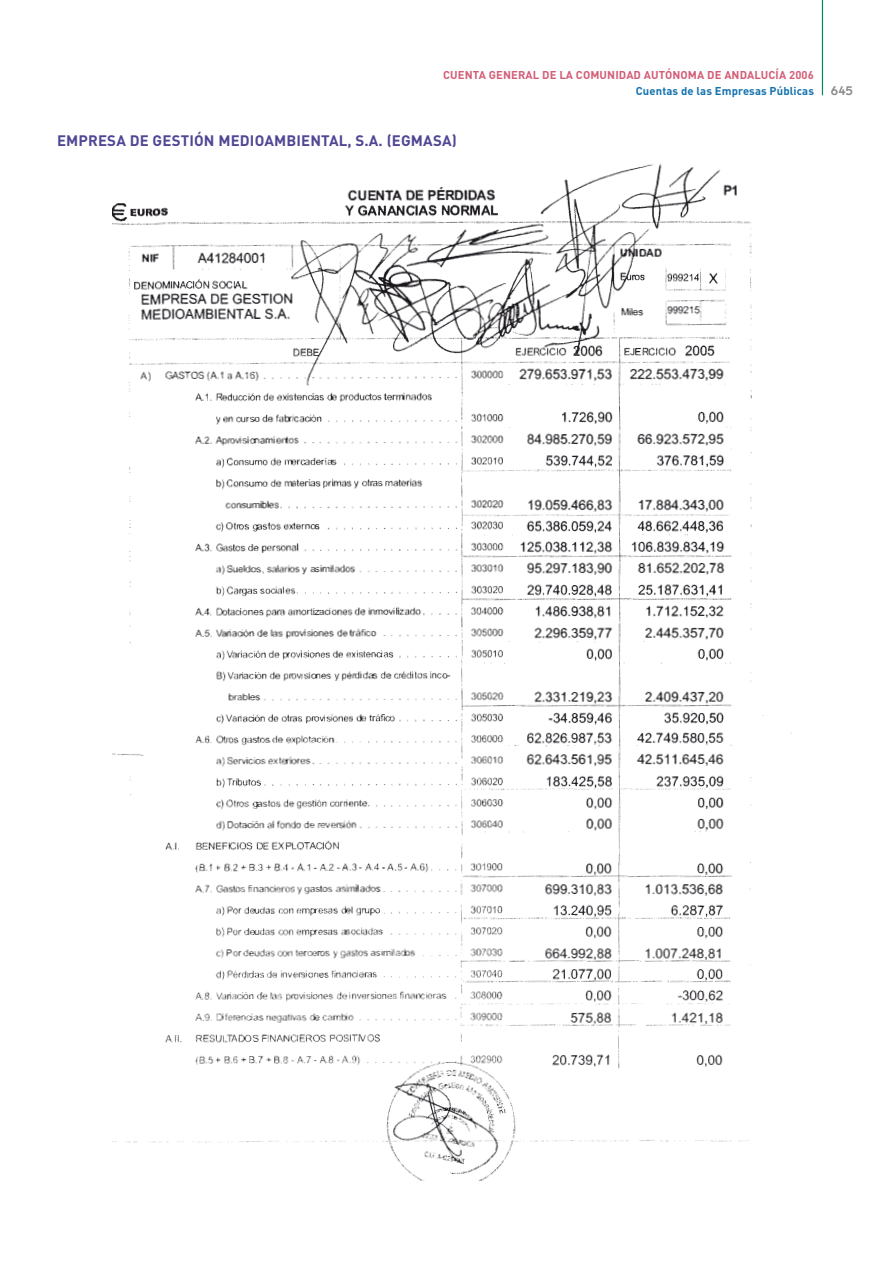
<style>
.page{position:relative;width:888px;height:1267px;background:#fff}
.page>*{position:absolute;margin:0;border:0;box-sizing:border-box;transform-origin:0 0}
.t1{font:700 15px "DIN";letter-spacing:.01em;color:#4f4794}
.t2{font:13.8px "Insignia";color:#87888a}
.t3{font:700 11.25px "DIN";letter-spacing:.01em;color:#d25d76}
.t4{font:700 11.25px "DIN";letter-spacing:.01em;color:#1472ae}
</style>
<div class="page">
<hr style="left:822px;top:0;width:1px;height:95px;background:#008a66">
<img style="left:112px;top:163px;width:680px;height:1017px">
<p class="t3" style="left:443px;top:67px;width:16px">CUENTA</p>
<p class="t3" style="left:489px;top:67px;width:16px">GENERAL</p>
<p class="t3" style="left:542px;top:67px;width:66px">DE LA COMUNIDAD</p>
<p class="t3" style="left:644px;top:67px;width:96px">AUTÓNO MA DE ANDALUC</p>
<p class="t3" style="left:776px;top:67px;width:40px">ÍA 2006</p>
<p class="t4" style="left:636px;top:84px;width:180px">CUENTAS DE LAS EMPRESAS PÚBLICAS</p>
<p class="t2" style="left:831px;top:84px;width:23px">645</p>
<p class="t1" style="left:57px;top:131px;width:401px">EM PRESA DE GESTIÓN M EDIOAM BIENTAL, S.A. (EGMASA)</p>
</div>
